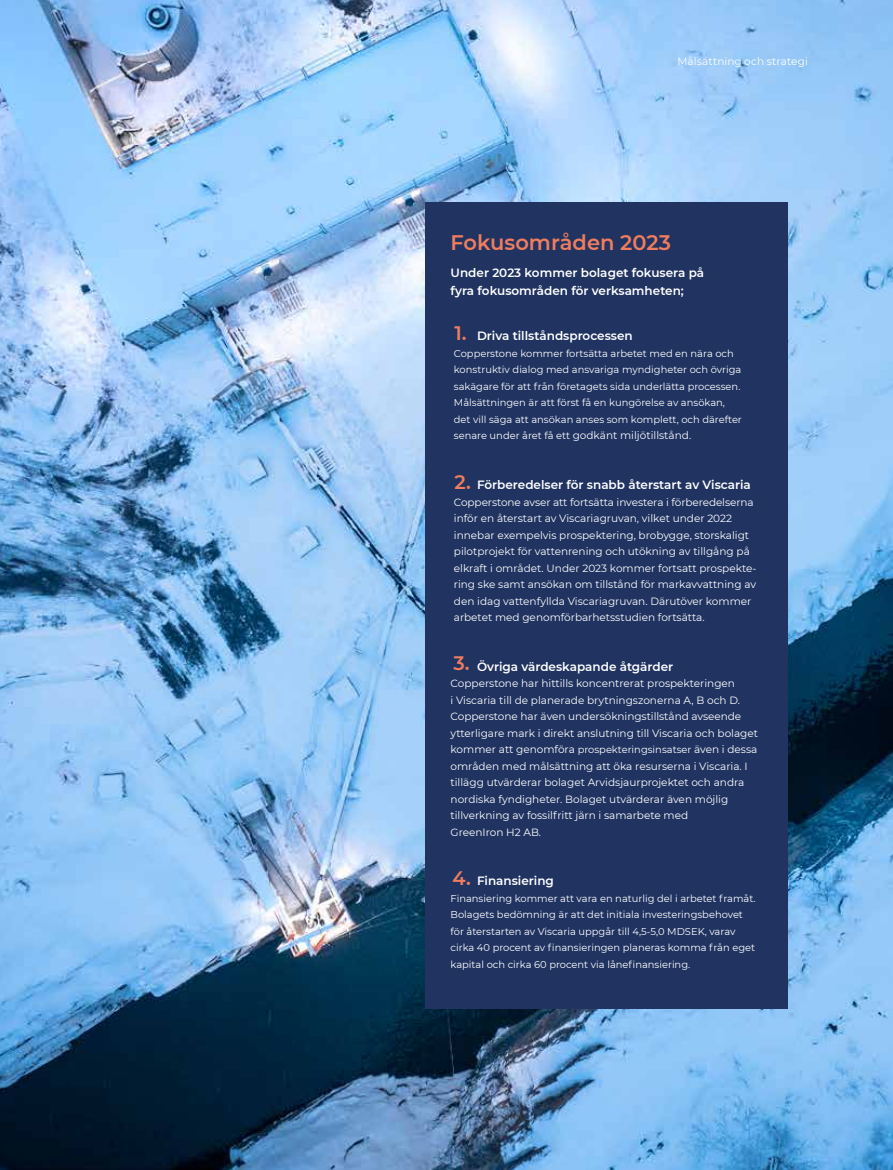
<style>
.page{position:relative;width:893px;height:1170px;background:#fff}
.page>*{position:absolute;margin:0;border:0;box-sizing:border-box;transform-origin:0 0}
.t1{font:600 21px "Montserrat";color:#ef7d5e}
.t2{font:600 19.5px "Montserrat";color:#ef7d5e}
.t3{font:600 12px/18px "Montserrat";color:#fff}
.t4{font:10.5px/16.5px "Montserrat";color:#fff}
.t5{font:9.9px/16.5px "Montserrat";color:#fff}
.s1{font-size:9.9px}
</style>
<div class="page">
<img style="left:0;top:0;width:893px;height:1169px">
<div style="left:425px;top:202px;width:362px;height:806px;background:#203361"></div>
<p class="t4" style="left:677px;top:53px;width:132px">Målsättning och strategi</p>
<h1 class="t1" style="left:451px;top:228px;width:222px">Fokusområden 2023</h1>
<p class="t3" style="left:451px;top:263px;width:255px">Under 2023 kommer bolaget fokusera på fyra fokusområden för verksamheten;</p>
<p class="t3" style="left:477px;top:326px;width:157px">Driva tillståndsprocessen</p>
<p class="t5" style="left:454px;top:345px;width:290px">Copperstone kommer fortsätta arbetet med en nära och konstruktiv dialog med ansvariga myndigheter och övriga sakägare för att från företagets sida underlätta processen.<br>Målsättningen är att först få en kungörelse av ansökan, det vill säga att ansökan anses som komplett, och därefter</p>
<p class="t4" style="left:454px;top:427px;width:239px"><span class="s1">senare under året få ett</span> godkänt miljötillstånd.</p>
<p class="t3" style="left:477px;top:475px;width:275px">Förberedelser för snabb återstart av Viscaria</p>
<p class="t4" style="left:454px;top:493px;width:304px">Copperstone avser att fortsätta investera i förberedelserna inför en återstart av Viscariagruvan, vilket under 2022 innebar exempelvis prospektering, brobygge, storskaligt pilotprojekt för vattenrening och utökning av tillgång på elkraft i området. Under 2023 kommer fortsatt prospekte&shy;ring ske samt ansökan om tillstånd för markavvattning av den idag vattenfyllda Viscariagruvan. Därutöver kommer arbetet med genomförbarhetsstudien fortsätta.</p>
<p class="t3" style="left:477px;top:656px;width:198px">Övriga värdeskapande åtgärder</p>
<p class="t4" style="left:451px;top:674px;width:309px">Copperstone har hittills koncentrerat prospekteringen<br>i Viscaria till de planerade brytningszonerna A, B och D.<br>Copperstone har även undersökningstillstånd avseende ytterligare mark i direkt anslutning till Viscaria och bolaget kommer att genomföra <span class="s1">prospekteringsinsatser</span> även i dessa områden med målsättning att öka resurserna i Viscaria. I tillägg utvärderar bolaget Arvidsjaurprojektet och andra nordiska fyndigheter. Bolaget utvärderar även möjlig tillverkning av fossilfritt järn i samarbete med<br>GreenIron H2 AB.</p>
<h2 class="t2" style="left:454px;top:319px;width:14px">1.</h2>
<h2 class="t2" style="left:454px;top:468px;width:18px">2.</h2>
<h2 class="t2" style="left:453px;top:649px;width:18px">3.</h2>
<h2 class="t2" style="left:453px;top:864px;width:20px">4.</h2>
<p class="t3" style="left:477px;top:871px;width:78px">Finansiering</p>
<p class="t5" style="left:451px;top:889px;width:307px">Finansiering kommer att vara en naturlig del i arbetet framåt.<br>Bolagets bedömning är att det initiala investeringsbehovet för återstarten av Viscaria uppgår till 4,5-5,0 MDSEK, varav cirka 40 procent av finansieringen planeras komma från eget kapital och cirka 60 procent via lånefinansiering.</p>
</div>
